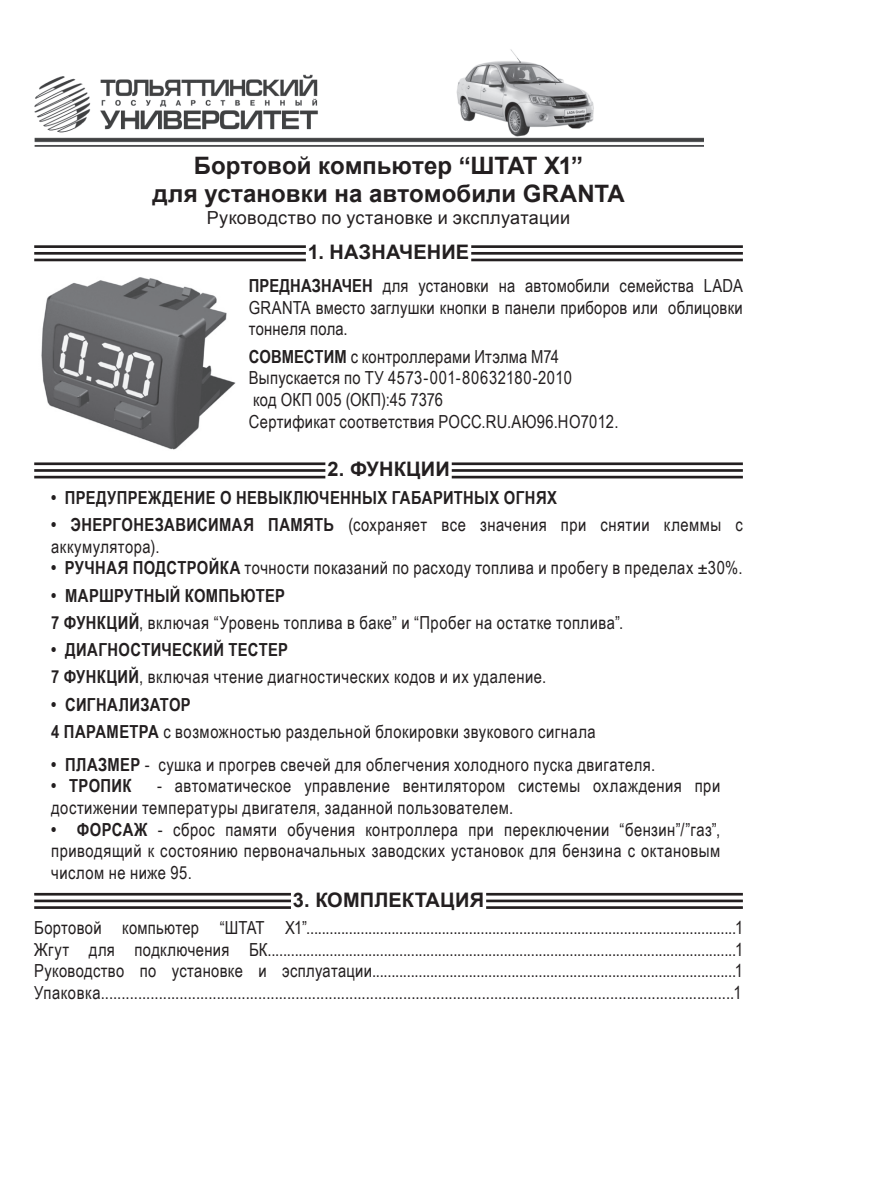
<style>
.page{position:relative;width:879px;height:1191px;background:#fff}
.page>*{position:absolute;margin:0;border:0;box-sizing:border-box;transform-origin:0 0}
.t1{font:700 24px/28.8px "Arial";color:#231f20;text-align:center}
.t2{font:700 20px "Arial";letter-spacing:.005em;color:#231f20}
.t3{font:18px/21.6px "Arial Narrow";letter-spacing:.025em;color:#231f20}
.t4{font:700 18px "Arial Narrow";letter-spacing:.02em;color:#231f20}
.t5{font:18px "Arial";letter-spacing:.02em;color:#231f20}
.s1{font-weight:700}
.s2{font-weight:700;color:#fff}
</style>
<div class="page">
<hr style="left:34px;top:245px;width:709px;height:3px;background:#231f20">
<hr style="left:34px;top:252px;width:709px;height:3px;background:#231f20">
<hr style="left:34px;top:259px;width:709px;height:2px;background:#231f20">
<div style="left:306px;top:243px;width:165px;height:20px;background:#fff"></div>
<hr style="left:34px;top:462px;width:709px;height:3px;background:#231f20">
<hr style="left:34px;top:469px;width:709px;height:3px;background:#231f20">
<hr style="left:34px;top:476px;width:709px;height:2px;background:#231f20">
<div style="left:325px;top:460px;width:127px;height:20px;background:#fff"></div>
<hr style="left:34px;top:893px;width:709px;height:2px;background:#231f20">
<hr style="left:34px;top:899px;width:709px;height:3px;background:#231f20">
<hr style="left:34px;top:906px;width:709px;height:3px;background:#231f20">
<div style="left:291px;top:891px;width:195px;height:20px;background:#fff"></div>
<img style="left:41px;top:277px;width:195px;height:173px">
<img style="left:34px;top:49px;width:669px;height:98px">
<h1 class="t1" style="left:152px;top:151px;width:474px">Бортовой компьютер “ШТАТ Х1”<br>для установки на автомобили GRANTA</h1>
<p class="t5" style="left:207px;top:206px;width:365px">Руководство по установке и эксплуатации</p>
<p class="t2" style="left:308px;top:239px;width:163px">1. НАЗНАЧЕНИЕ</p>
<p class="t3" style="left:249px;top:274px;width:495px;text-align:justify"><span class="s1">ПРЕДНАЗНАЧЕН</span> для установки на автомобили семейства LADA GRANTA вместо заглушки кнопки в панели приборов или облицовки тоннеля пола.</p>
<p class="t3" style="left:249px;top:345px;width:371px"><span class="s1">Совместим</span> с контроллерами Итэлма М74<br>Выпускается по ТУ 4573-001-80632180-2010<br>код ОКП 005 (ОКП):45 7376<br>Сертификат соответствия РОСС.RU.АЮ96.НО7012.</p>
<p class="t2" style="left:327px;top:456px;width:124px">2. ФУНКЦИИ</p>
<p class="t4" style="left:51px;top:484px;width:280px">• Предупреждение о невыключенн</p>
<p class="t4" style="left:362px;top:484px;width:196px">ых габаритных огнях</p>
<p class="t4" style="left:51px;top:511px;width:94px">• Энергонеза</p>
<p class="t3" style="left:175px;top:513px;width:569px"><span class="s1">висимая память</span> (сохраняет все значения при снятии клеммы с</p>
<p class="t3" style="left:51px;top:535px;width:110px">аккумулятора).</p>
<p class="t4" style="left:51px;top:554px;width:45px">• Ручна</p>
<p class="t3" style="left:118px;top:556px;width:626px"><span class="s1">я подстройка</span> точности показаний по расходу топлива и пробегу в пределах ±30%.</p>
<p class="t4" style="left:51px;top:581px;width:146px">• МАРШРУТНЫЙ КОМ</p>
<p class="t4" style="left:219px;top:581px;width:24px">ПЬЮТ</p>
<p class="t3" style="left:51px;top:581px;width:573px;line-height:27.2px;text-indent:214px"><span class="s1">ЕР</span><span class="s2">Р<br></span><span class="s1">7 ФУНКЦИЙ</span> , включая “Уровень топлива в баке” и “Пробег на остатке топлива”.</p>
<p class="t4" style="left:51px;top:636px;width:153px">• ДИАГНОСТИЧЕСКИЙ</p>
<p class="t3" style="left:51px;top:635px;width:496px;line-height:27.2px;text-indent:177px"><span class="s1">ТЕСТЕР<br>7 ФУНКЦИЙ</span> , включая чтение диагностических кодов и их удаление.</p>
<p class="t3" style="left:51px;top:690px;width:546px;line-height:27.2px"><span class="s1">• СИГНАЛИЗАТОР<br>4 ПАРАМЕТРА</span> с возможностью раздельной блокировки звукового сигнала</p>
<p class="t3" style="left:51px;top:753px;width:605px"><span class="s1">• ПЛАЗМЕР</span> - сушка и прогрев свечей для облегчения холодного пуска двигателя.</p>
<p class="t4" style="left:51px;top:772px;width:71px">• ТРОПИК</p>
<p class="t3" style="left:51px;top:774px;width:670px;text-indent:106px">- автоматическое управление вентилятором системы охлаждения при достижении температуры двигателя, заданной пользователем.</p>
<p class="t3" style="left:51px;top:818px;width:670px;text-align:justify"><span class="s1">• ФОРСАЖ</span> - сброс памяти обучения контроллера при переключении “бензин”/”газ”, приводящий к состоянию первоначальных заводских установок для бензина с октановым числом не ниже 95.</p>
<p class="t2" style="left:293px;top:886px;width:193px">3. КОМПЛЕКТАЦИЯ</p>
<p class="t3" style="left:34px;top:916px;width:710px;text-align:justify">Бортовой компьютер “ШТАТ Х1”...............................................................................................................1<br>Жгут для подключения БК.........................................................................................................................1<br>Руководство по установке и эсплуатации..............................................................................................1<br>Упаковка.........................................................................................................................................................1</p>
</div>
